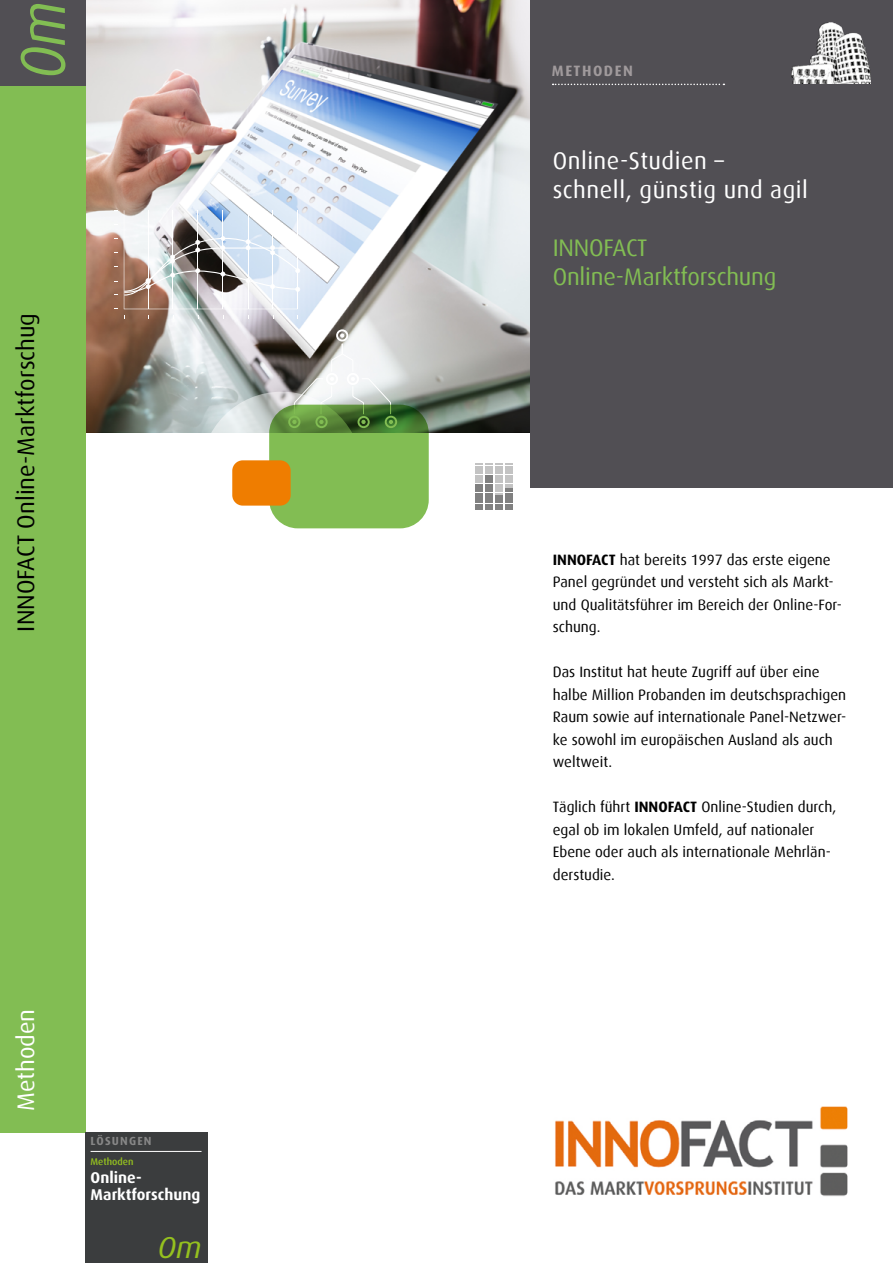
<style>
.page{position:relative;width:893px;height:1263px;background:#fff}
.page>*{position:absolute;margin:0;border:0;box-sizing:border-box;transform-origin:0 0}
.t1{font:italic 63.45px "Dax";color:#82bd53;scale:.84 1}
.t2{font:italic 30.3px "Dax";color:#95c11f}
.t3{font:24px/28.8px "Dax";letter-spacing:.02em;color:#fff}
.t4{font:24px/28.8px "Dax";letter-spacing:-.01em;color:#82bd53}
.t5{font:24px "Dax";color:#000}
.t6{font:24px "Dax";color:#fff}
.t7{font:700 15.6px/17.5px "Dax";color:#fff}
.t8{font:15px/22.5px "Dax";color:#000}
.t9{font:700 15px "Dax";letter-spacing:.1em;color:#a09a9c}
.t10{font:700 11.7px "Dax";letter-spacing:.1em;color:#878787}
.t11{font:500 9.75px "Dax";color:#95c11f}
.s1{font-weight:700}
</style>
<div class="page">
<img style="left:85px;top:0;width:446px;height:433px">
<div style="left:531px;top:0;width:362px;height:488px;background:#514f54"></div>
<div style="left:0;top:0;width:85px;height:1132px;background:#82bd53"></div>
<div style="left:0;top:0;width:85px;height:85px;background:#514f54"></div>
<svg style="left:553px;top:84px;width:171px;height:1px"></svg>
<div style="left:85px;top:1132px;width:122px;height:131px;background:#3b3d3e"></div>
<hr style="left:91px;top:1151px;width:111px;height:1px;background:#fff">
<svg style="left:201px;top:392px;width:162px;height:161px"></svg>
<svg style="left:124px;top:210px;width:176px;height:99px"></svg>
<svg style="left:287px;top:328px;width:106px;height:79px"></svg>
<svg style="left:475px;top:463px;width:37px;height:47px"></svg>
<svg style="left:269px;top:405px;width:160px;height:123px;background:#76af4c"></svg>
<div style="left:232px;top:460px;width:59px;height:46px;background:#ef7d00;border-radius:10px"></div>
<img style="left:791px;top:22px;width:80px;height:61px">
<img style="left:555px;top:1106px;width:292px;height:91px">
<h1 class="t1" style="left:8px;top:79px;width:93px;rotate:-90deg">Om</h1>
<h3 class="t5" style="left:13px;top:631px;width:320px;rotate:-90deg">INNOFACT Online-Marktforschug</h3>
<h3 class="t6" style="left:13px;top:1111px;width:104px;rotate:-90deg">Methoden</h3>
<p class="t10" style="left:91px;top:1135px;width:63px">LÖSUNGEN</p>
<p class="t11" style="left:91px;top:1156px;width:44px">Methoden</p>
<p class="t7" style="left:91px;top:1168px;width:111px">Online-<br>Marktforschung</p>
<h2 class="t2" style="left:158px;top:1230px;width:45px">Om</h2>
<p class="t9" style="left:552px;top:63px;width:82px">METHODEN</p>
<h3 class="t3" style="left:553px;top:147px;width:257px">Online-Studien – schnell, günstig und agil</h3>
<h3 class="t4" style="left:553px;top:233px;width:225px">INNOFACT<br>Online-Marktforschung</h3>
<p class="t8" style="left:553px;top:548px;width:291px"><span class="s1">INNOFACT</span> hat bereits 1997 das erste eigene Panel gegründet und versteht sich als Markt&shy;und Qualitätsführer im Bereich der Online-For&shy;schung.</p>
<p class="t8" style="left:553px;top:661px;width:295px">Das Institut hat heute Zugriff auf über eine halbe Million Probanden im deutschsprachigen Raum sowie auf internationale Panel-Netzwer&shy;ke sowohl im europäischen Ausland als auch weltweit.</p>
<p class="t8" style="left:553px;top:796px;width:285px">Täglich führt <span class="s1">INNOFACT</span> Online-Studien durch, egal ob im lokalen Umfeld, auf nationaler Ebene oder auch als internationale Mehrlän&shy;derstudie.</p>
</div>
